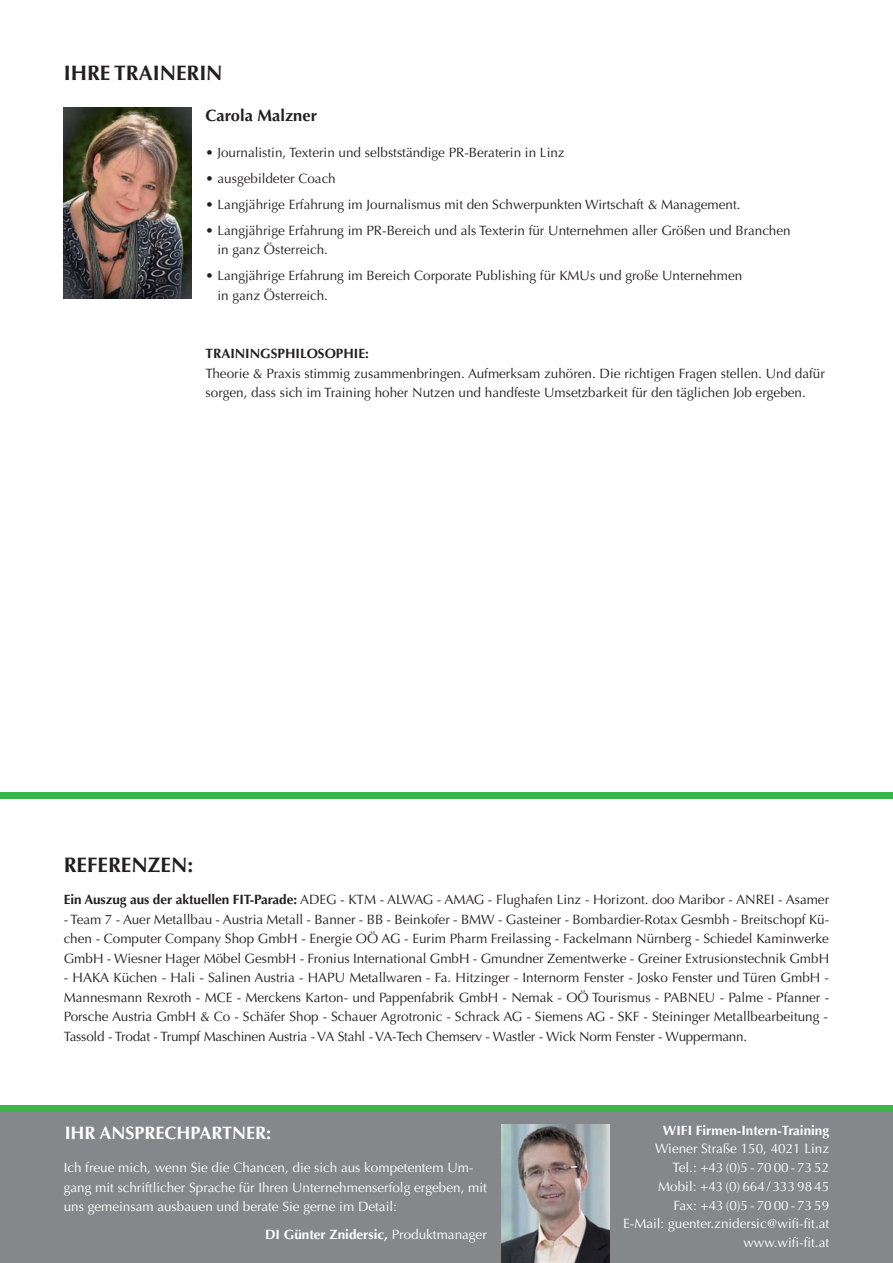
<style>
.page{position:relative;width:893px;height:1263px;background:#fff}
.page>*{position:absolute;margin:0;border:0;box-sizing:border-box;transform-origin:0 0}
.t1{font:700 21px "Optima";color:#231f20}
.t2{font:700 18px "Optima";color:#fff}
.t3{font:700 16.5px "Optima";color:#231f20}
.t4{font:13.5px/19.5px "Optima";color:#231f20}
.t5{font:13.5px/18.8px "Optima";color:#fff}
.t6{font:700 13.5px "Optima";color:#fff}
.t7{font:700 13.5px "Optima";color:#231f20}
.s1{font-weight:700}
.s2{font-weight:400}
</style>
<div class="page">
<div style="left:0;top:1105px;width:893px;height:158px;background:#85888b"></div>
<div style="left:0;top:1105px;width:893px;height:6px;background:#39b54a"></div>
<div style="left:0;top:792px;width:893px;height:6px;background:#39b54a"></div>
<img style="left:64px;top:107px;width:127px;height:191px">
<img style="left:501px;top:1125px;width:109px;height:138px">
<h1 class="t1" style="left:64px;top:64px;width:160px">IHRE TRAINERIN</h1>
<p class="t3" style="left:206px;top:109px;width:113px">Carola Malzner</p>
<p class="t4" style="left:206px;top:144px;width:361px">• Journalistin, Texterin und selbstständige PR-Beraterin in Linz</p>
<p class="t4" style="left:206px;top:170px;width:132px">• ausgebildeter Coach</p>
<p class="t4" style="left:206px;top:196px;width:536px">• Langjährige Erfahrung im Journalismus mit den Schwerpunkten Wirtschaft &amp; Management.</p>
<p class="t4" style="left:217px;top:222px;width:575px;text-indent:-12px">• Langjährige Erfahrung im PR-Bereich und als Texterin für Unternehmen aller Größen und Branchen in ganz Österreich.</p>
<p class="t4" style="left:217px;top:267px;width:526px;text-indent:-12px">• Langjährige Erfahrung im Bereich Corporate Publishing für KMUs und große Unternehmen in ganz Österreich.</p>
<p class="t7" style="left:206px;top:348px;width:165px">TRAININGSPHILOSOPHIE:</p>
<p class="t4" style="left:206px;top:365px;width:621px">Theorie &amp; Praxis stimmig zusammenbringen. Aufmerksam zuhören. Die richtigen Fragen stellen. Und dafür sorgen, dass sich im Training hoher Nutzen und handfeste Umsetzbarkeit für den täglichen Job ergeben.</p>
<h1 class="t1" style="left:64px;top:856px;width:131px">REFERENZEN:</h1>
<p class="t4" style="left:64px;top:891px;width:767px"><span class="s1">Ein Auszug aus der aktuellen FIT-Parade:</span> ADEG - KTM - ALWAG - AMAG - Flughafen Linz - Horizont. doo Maribor - ANREI - Asamer</p>
<p class="t4" style="left:64px;top:911px;width:767px;text-align:justify">- Team 7 - Auer Metallbau - Austria Metall - Banner - BB - Beinkofer - BMW - Gasteiner - Bombardier-Rotax Gesmbh - Breitschopf Kü&shy;chen - Computer Company Shop GmbH - Energie OÖ AG - Eurim Pharm Freilassing - Fackelmann Nürnberg - Schiedel Kaminwerke GmbH - Wiesner Hager Möbel GesmbH - Fronius International GmbH - Gmundner Zementwerke - Greiner Extrusionstechnik GmbH</p>
<p class="t4" style="left:64px;top:969px;width:767px;text-align:justify">- HAKA Küchen - Hali - Salinen Austria - HAPU Metallwaren - Fa. Hitzinger - Internorm Fenster - Josko Fenster und Türen GmbH - Mannesmann Rexroth - MCE - Merckens Karton- und Pappenfabrik GmbH - Nemak - OÖ Tourismus - PABNEU - Palme - Pfanner - Porsche Austria GmbH &amp; Co - Schäfer Shop - Schauer Agrotronic - Schrack AG - Siemens AG - SKF - Steininger Metallbearbeitung - Tassold - Trodat - Trumpf Maschinen Austria - VA Stahl - VA-Tech Chemserv - Wastler - Wick Norm Fenster - Wuppermann.</p>
<h2 class="t2" style="left:65px;top:1126px;width:208px">IHR ANSPRECHPARTNER:</h2>
<p class="t5" style="left:64px;top:1159px;width:425px;line-height:19.5px">Ich freue mich, wenn Sie die Chancen, die sich aus kompetentem Um&shy;gang mit schriftlicher Sprache für Ihren Unternehmenserfolg ergeben, mit uns gemeinsam ausbauen und berate Sie gerne im Detail:</p>
<p class="t6" style="left:265px;top:1229px;width:223px">DI Günter Znidersic, <span class="s2">Produktmanager</span></p>
<p class="t6" style="left:663px;top:1124px;width:168px">WIFI Firmen-Intern-Training</p>
<p class="t5" style="left:623px;top:1140px;width:208px;text-align:right">Wiener Straße 150, 4021 Linz<br>Tel.: +43 (0)5 - 70 00 - 73 52<br>Mobil: +43 (0) 664 / 333 98 45<br>Fax: +43 (0)5 - 70 00 - 73 59<br>E-Mail: guenter.znidersic@wifi-fit.at www.wifi-fit.at</p>
</div>
